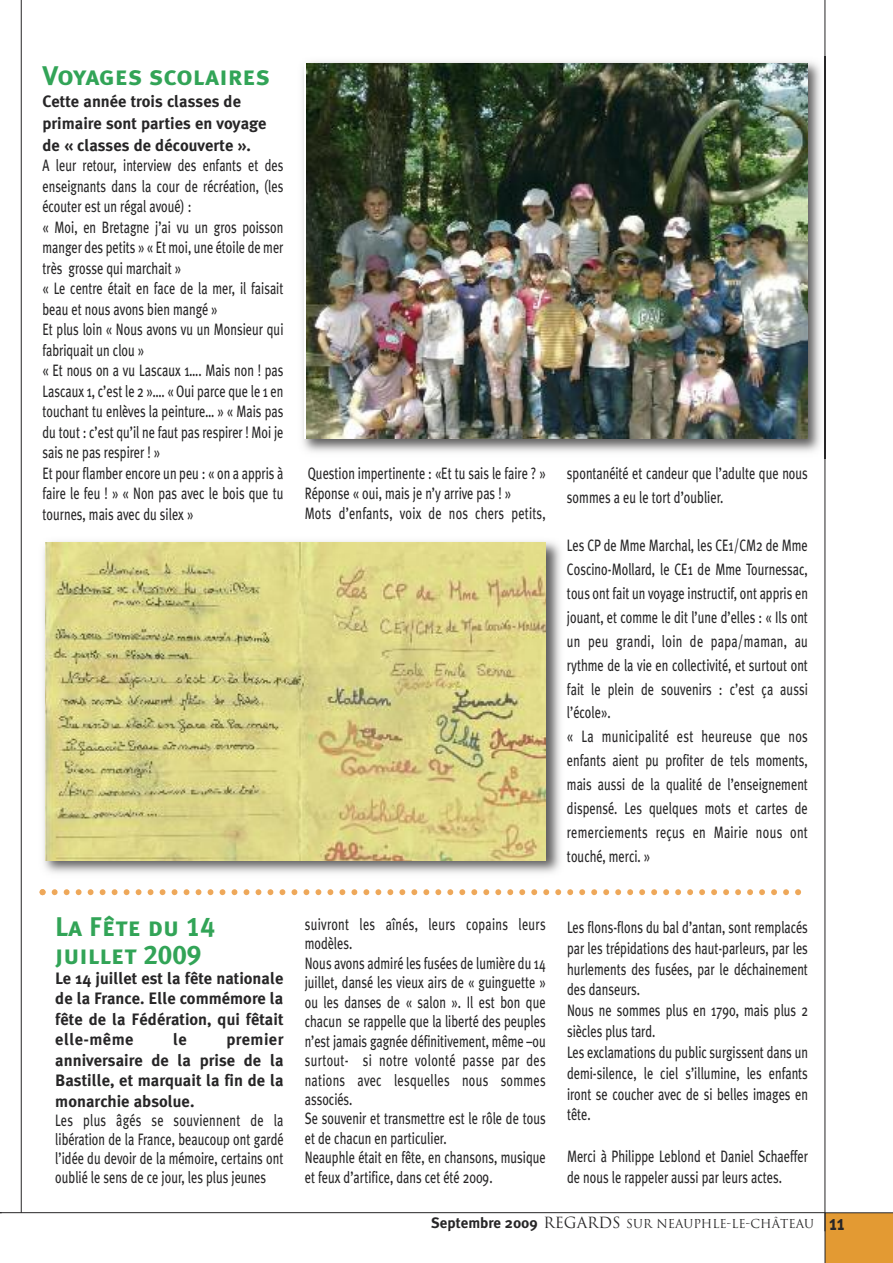
<style>
.page{position:relative;width:893px;height:1263px;background:#fff}
.page>*{position:absolute;margin:0;border:0;box-sizing:border-box;transform-origin:0 0}
.t1{font:27px/28px "Meta Plus Bold Caps";color:#32a457}
.t2{font:16.5px/20.4px "Meta Plus";color:#272627;scale:.75 1}
.t3{font:700 16.5px/20.5px "Meta Plus";color:#272627;text-align:justify}
.t4{font:12px "Trajan";color:#272627}
.s1{font-family:"Meta Plus";font-weight:700;font-size:15px}
.s2{font-size:15px}
.s3{font-family:"Meta Plus";font-weight:700;font-size:21px}
</style>
<div class="page">
<div style="left:825px;top:1212px;width:68px;height:51px;background:#e39a33"></div>
<hr style="left:0;top:1212px;width:825px;height:1px;background:#272627">
<hr style="left:21px;top:0;width:1px;height:1213px;background:#272627">
<hr style="left:825px;top:0;width:1px;height:1231px;background:#272627">
<img style="left:302px;top:57px;width:523px;height:402px">
<img style="left:306px;top:64px;width:502px;height:375px">
<img style="left:43px;top:541px;width:518px;height:332px">
<img style="left:45px;top:543px;width:501px;height:317px">
<svg style="left:40px;top:889px;width:761px;height:6px"></svg>
<h1 class="t1" style="left:43px;top:62px;width:229px">Voyages scolaires</h1>
<p class="t3" style="left:43px;top:90px;width:226px;line-height:21.9px;text-align:left">Cette année trois classes de primaire sont parties en voyage de « classes de découverte ».</p>
<p class="t2" style="left:43px;top:156px;width:323px">A leur retour, interview des enfants et des enseignants dans la cour de récréation, (les écouter est un régal avoué) :<br>« Moi, en Bretagne j’ai vu un gros poisson manger des petits » « Et moi, une étoile de mer très grosse qui marchait »<br>« Le centre était en face de la mer, il faisait beau et nous avons bien mangé »<br>Et plus loin « Nous avons vu un Monsieur qui fabriquait un clou »<br>« Et nous on a vu Lascaux 1…. Mais non ! pas Lascaux 1, c’est le 2 »…. « Oui parce que le 1 en touchant tu enlèves la peinture… » « Mais pas du tout : c’est qu’il ne faut pas respirer ! Moi je sais ne pas respirer ! »<br>Et pour flamber encore un peu : « on a appris à faire le feu ! » « Non pas avec le bois que tu tournes, mais avec du silex »</p>
<h1 class="t1" style="left:55px;top:912px;width:161px">La Fête du 14 juillet 2009</h1>
<p class="t3" style="left:55px;top:968px;width:230px">Le 14 juillet est la fête nationale de la France. Elle commémore la fête de la Fédération, qui fêtait elle-même</p>
<p class="t3" style="left:173px;top:1029px;width:15px">le</p>
<p class="t3" style="left:55px;top:1029px;width:230px;text-indent:171px">premier anniversaire de la prise de la Bastille, et marquait la fin de la monarchie absolue.</p>
<p class="t2" style="left:55px;top:1111px;width:306px;line-height:19px;text-align:justify">Les plus âgés se souviennent de la libération de la France, beaucoup ont gardé l’idée du devoir de la mémoire, certains ont oublié le sens de ce jour, les plus jeunes</p>
<p class="t2" style="left:305px;top:463px;width:323px;line-height:20px">Question impertinente : «Et tu sais le faire ? »<br>Réponse « oui, mais je n’y arrive pas ! »<br>Mots d’enfants, voix de nos chers petits,</p>
<p class="t2" style="left:567px;top:461px;width:323px;line-height:24px">spontanéité et candeur que l’adulte que nous sommes a eu le tort d’oublier.</p>
<p class="t2" style="left:567px;top:533px;width:323px;line-height:24px">Les CP de Mme Marchal, les CE1/CM2 de Mme Coscino-Mollard, le CE1 de Mme Tournessac, tous ont fait un voyage instructif, ont appris en jouant, et comme le dit l’une d’elles : « Ils ont un peu grandi, loin de papa/maman, au rythme de la vie en collectivité, et surtout ont fait le plein de souvenirs : c’est ça aussi l’école».<br>« La municipalité est heureuse que nos enfants aient pu profiter de tels moments, mais aussi de la qualité de l’enseignement dispensé. Les quelques mots et cartes de remerciements reçus en Mairie nous ont touché, merci. »</p>
<p class="t2" style="left:305px;top:914px;width:323px;line-height:19.5px">suivront les aînés, leurs copains leurs modèles.<br>Nous avons admiré les fusées de lumière du 14 juillet, dansé les vieux airs de « guinguette » ou les danses de « salon ». Il est bon que chacun se rappelle que la liberté des peuples n’est jamais gagnée définitivement, même –ou surtout- si notre volonté passe par des nations avec lesquelles nous sommes associés.<br>Se souvenir et transmettre est le rôle de tous et de chacun en particulier.<br>Neauphle était en fête, en chansons, musique et feux d’artifice, dans cet été 2009.</p>
<p class="t2" style="left:567px;top:917px;width:323px;line-height:20.9px">Les flons-flons du bal d’antan, sont remplacés par les trépidations des haut-parleurs, par les hurlements des fusées, par le déchainement des danseurs.<br>Nous ne sommes plus en 1790, mais plus 2 siècles plus tard.<br>Les exclamations du public surgissent dans un demi-silence, le ciel s’illumine, les enfants iront se coucher avec de si belles images en tête.</p>
<p class="t2" style="left:567px;top:1146px;width:323px;line-height:20.9px">Merci à Philippe Leblond et Daniel Schaeffer de nous le rappeler aussi par leurs actes.</p>
<p class="t4" style="left:431px;top:1217px;width:415px"><span class="s1">Septembre 2009</span> <span class="s2">REGARDS</span> SUR NEAUPHLE-LE-CHÂTEAU <span class="s3">11</span></p>
</div>
